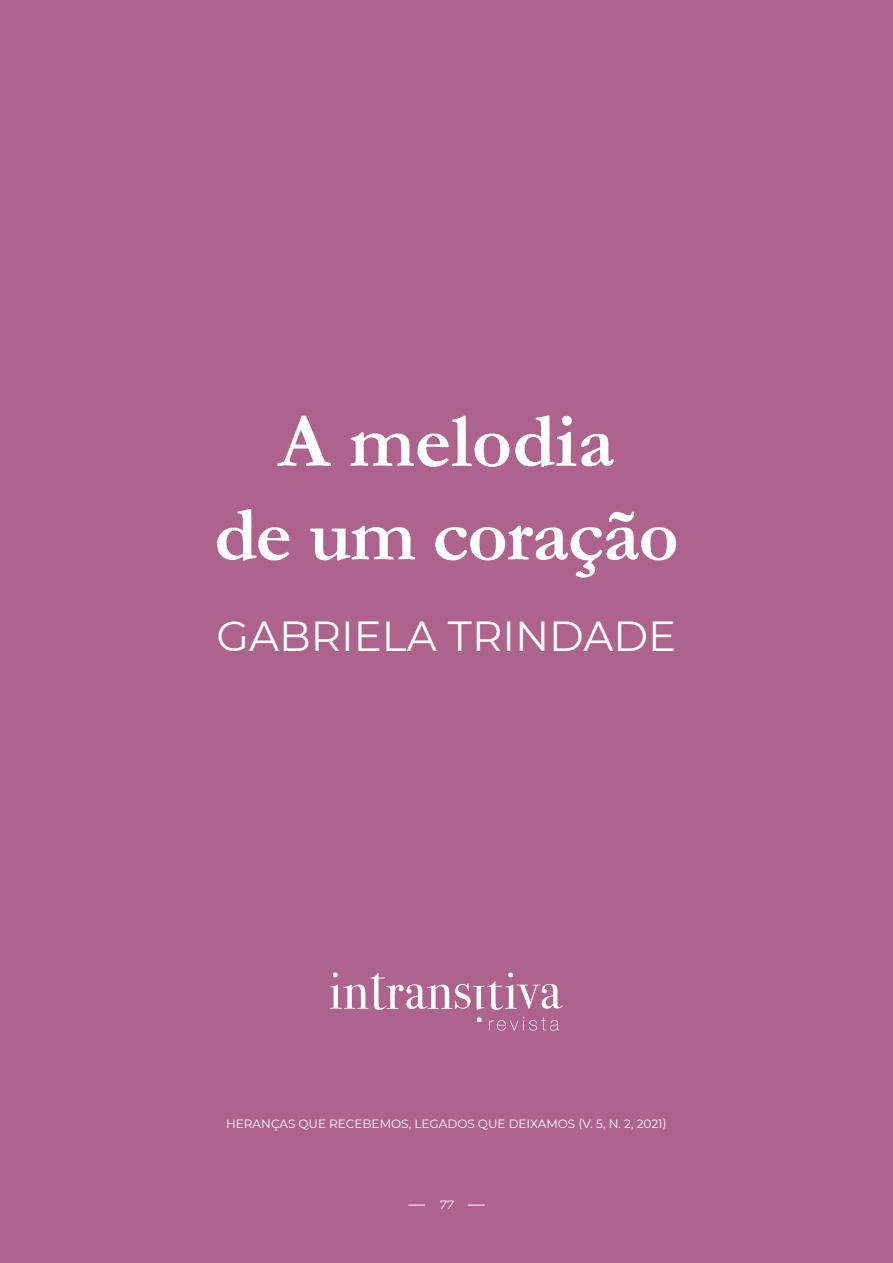
<style>
.page{position:relative;width:893px;height:1263px;background:#ae628e}
.page>*{position:absolute;margin:0;border:0;box-sizing:border-box;transform-origin:0 0}
.t1{font:700 78px/93.6px "Garamond";letter-spacing:-.02em;color:#fff;text-align:center}
.t2{font:42px "Montserrat";color:#fff}
.t3{font:12px "Montserrat";color:#fff}
.t4{font:italic 12px "Montserrat";color:#fff}
</style>
<div class="page">
<svg style="left:330px;top:972px;width:233px;height:59px"></svg>
<hr style="left:408px;top:1205px;width:77px;height:1px;background:#fff">
<div style="left:425px;top:1197px;width:43px;height:12px;background:#ae628e"></div>
<h1 class="t1" style="left:214px;top:395px;width:466px">A melodia<br>de um coração</h1>
<h2 class="t2" style="left:217px;top:608px;width:461px">GABRIELA TRINDADE</h2>
<p class="t3" style="left:226px;top:1115px;width:442px">HERANÇAS QUE RECEBEMOS, LEGADOS QUE DEIXAMOS (V. 5, N. 2, 2021)</p>
<p class="t4" style="left:439px;top:1196px;width:16px">77</p>
</div>
